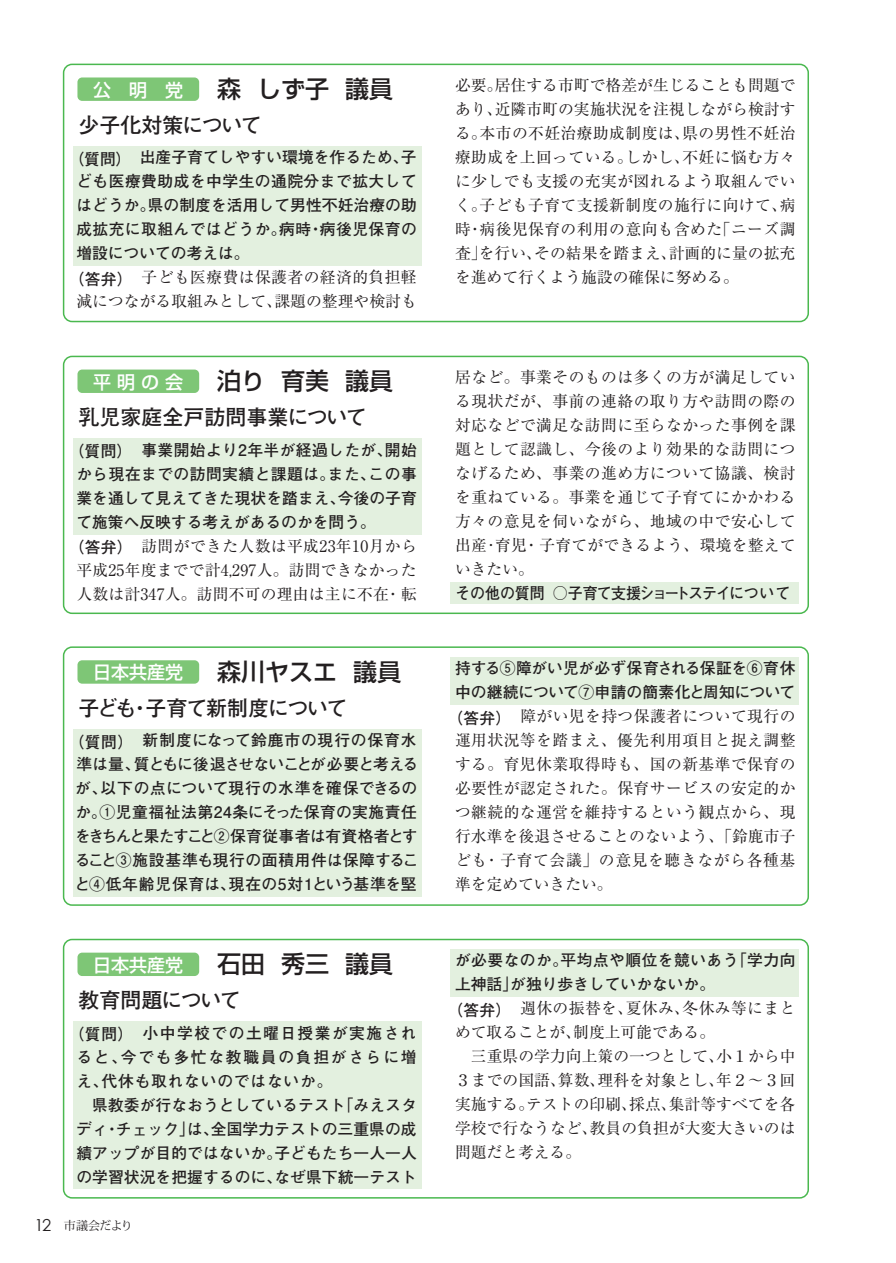
<style>
.page{position:relative;width:896px;height:1263px;background:#fff}
.page>*{position:absolute;margin:0;border:0;box-sizing:border-box;transform-origin:0 0}
.t1{font:500 24px "Shin Go Pr 5";color:#231f20}
.t2{font:700 21px "Futo Go B101 Pr 5";letter-spacing:-.05em;color:#231f20}
.t3{font:700 21px "Futo Go B101 Pr 5";color:#231f20}
.t4{font:700 21px "Futo Go B101 Pr 5";letter-spacing:-.03em;color:#231f20}
.t5{font:500 18px "Shin Go Pr 5";color:#fff}
.t6{font:15.75px/24px "Ryumin Pr 5";letter-spacing:.03em;color:#231f20;text-align:justify}
.t7{font:700 15.75px/24px "Futo Go B101 Pr 5";letter-spacing:.005em;color:#231f20;text-align:center}
.t8{font:15.75px "Ryumin Pr 5";letter-spacing:.005em;color:#231f20}
.t9{font:700 15.75px "Futo Go B101 Pr 5";letter-spacing:.03em;color:#231f20}
.t10{font:15.75px "Ryumin Pr 5";color:#231f20}
.t11{font:700 15.75px "Futo Go B101 Pr 5";letter-spacing:.025em;color:#231f20}
.t12{font:700 15.75px "Futo Go B101 Pr 5";letter-spacing:-.03em;color:#231f20}
.t13{font:12px "Koz Min Pro";letter-spacing:-.03em;color:#231f20}
.s1{font-family:"Futo Go B101 Pr 5";font-weight:700}
.s2{font-family:"Century Gothic";font-size:16.5px}
</style>
<div class="page">
<div style="left:73px;top:146px;width:348px;height:119px;background:#e3f0df"></div>
<div style="left:63px;top:64px;width:745px;height:258px;border:2px solid #4ab84f;border-radius:9px"></div>
<div style="left:77px;top:77px;width:122px;height:24px;background:#7ec676;border-radius:5px"></div>
<div style="left:73px;top:438px;width:348px;height:97px;background:#e3f0df"></div>
<div style="left:450px;top:582px;width:348px;height:22px;background:#e3f0df"></div>
<div style="left:63px;top:356px;width:745px;height:258px;border:2px solid #4ab84f;border-radius:9px"></div>
<div style="left:77px;top:370px;width:122px;height:23px;background:#7ec676;border-radius:5px"></div>
<div style="left:73px;top:729px;width:348px;height:167px;background:#e3f0df"></div>
<div style="left:450px;top:657px;width:348px;height:47px;background:#e3f0df"></div>
<div style="left:63px;top:646px;width:745px;height:260px;border:2px solid #4ab84f;border-radius:9px"></div>
<div style="left:77px;top:660px;width:122px;height:24px;background:#7ec676;border-radius:5px"></div>
<div style="left:73px;top:1021px;width:348px;height:168px;background:#e3f0df"></div>
<div style="left:450px;top:949px;width:348px;height:48px;background:#e3f0df"></div>
<div style="left:63px;top:939px;width:745px;height:259px;border:2px solid #4ab84f;border-radius:9px"></div>
<div style="left:77px;top:953px;width:122px;height:23px;background:#7ec676;border-radius:5px"></div>
<p class="t5" style="left:93px;top:75px;width:91px">公　明　党</p>
<p class="t1" style="left:217px;top:69px;width:177px">森 しず子 議員</p>
<p class="t4" style="left:78px;top:108px;width:185px">少子化対策について</p>
<p class="t7" style="left:68px;top:144px;width:349px">（質問）　出産子育てしやすい環境を作るため、子</p>
<p class="t9" style="left:76px;top:169px;width:342px">ども医療費助成を中学生の通院分まで拡大して</p>
<p class="t7" style="left:76px;top:192px;width:342px">はどうか。県の制度を活用して男性不妊治療の助</p>
<p class="t9" style="left:76px;top:217px;width:342px">成拡充に取組んではどうか。病時・病後児保育の</p>
<p class="t7" style="left:76px;top:240px;width:175px">増設についての考えは。</p>
<p class="t6" style="left:68px;top:265px;width:350px"><span class="s1">（答弁）</span>子ども医療費は保護者の経済的負担軽</p>
<p class="t8" style="left:76px;top:289px;width:342px">減につながる取組みとして、課題の整理や検討も</p>
<p class="t5" style="left:93px;top:367px;width:91px">平明の会</p>
<p class="t1" style="left:217px;top:361px;width:177px">泊り 育美 議員</p>
<p class="t3" style="left:78px;top:400px;width:290px">乳児家庭全戸訪問事業について</p>
<p class="t11" style="left:68px;top:437px;width:350px">（質問）事業開始より2年半が経過したが、開始</p>
<p class="t9" style="left:76px;top:461px;width:342px">から現在までの訪問実績と課題は。また、この事</p>
<p class="t7" style="left:76px;top:484px;width:342px">業を通して見えてきた現状を踏まえ、今後の子育</p>
<p class="t7" style="left:76px;top:508px;width:301px">て施策へ反映する考えがあるのかを問う。</p>
<p class="t6" style="left:68px;top:533px;width:350px"><span class="s1">（答弁）</span>訪問ができた人数は平成23年10月から</p>
<p class="t6" style="left:76px;top:557px;width:342px">平成25年度までで計4,297人。訪問できなかった</p>
<p class="t6" style="left:76px;top:581px;width:342px">人数は計347人。訪問不可の理由は主に不在・転</p>
<p class="t5" style="left:93px;top:658px;width:92px">日本共産党</p>
<p class="t1" style="left:217px;top:652px;width:185px">森川ヤスエ 議員</p>
<p class="t2" style="left:78px;top:691px;width:270px">子ども・子育て新制度について</p>
<p class="t7" style="left:68px;top:727px;width:351px">（質問）新制度になって鈴鹿市の現行の保育水準は量、質ともに後退させないことが必要と考えるが、以下の点について現行の水準を確保できるのか。①児童福祉法第24条にそった保育の実施責任をきちんと果たすこと②保育従事者は有資格者とすること③施設基準も現行の面積用件は保障すること④低年齢児保育は、現在の5対1という基準を堅</p>
<p class="t5" style="left:93px;top:950px;width:92px">日本共産党</p>
<p class="t1" style="left:217px;top:944px;width:177px">石田 秀三 議員</p>
<p class="t2" style="left:78px;top:983px;width:164px">教育問題について</p>
<p class="t7" style="left:76px;top:1019px;width:342px;text-align:left;text-indent:-8px">（質問）小中学校での土曜日授業が実施されると、今でも多忙な教職員の負担がさらに増え、代休も取れないのではないか。<br>　県教委が行なおうとしているテスト「みえスタディ・チェック」は、全国学力テストの三重県の成績アップが目的ではないか。子どもたち一人一人の学習状況を把握するのに、なぜ県下統一テスト</p>
<p class="t13" style="left:35px;top:1217px;width:100px"><span class="s2">12</span> 市議会だより</p>
<p class="t6" style="left:455px;top:72px;width:342px">必要。居住する市町で格差が生じることも問題であり、近隣市町の実施状況を注視しながら検討する。本市の不妊治療助成制度は、県の男性不妊治療助成を上回っている。しかし、不妊に悩む方々に少しでも支援の充実が図れるよう取組んでいく。子ども子育て支援新制度の施行に向けて、病時・病後児保育の利用の意向も含めた「ニーズ調査」を行い、その結果を踏まえ、計画的に量の拡充を進めて行くよう施設の確保に努める。</p>
<p class="t6" style="left:455px;top:364px;width:342px;text-align:left">居など。事業そのものは多くの方が満足している現状だが、事前の連絡の取り方や訪問の際の対応などで満足な訪問に至らなかった事例を課題として認識し、今後のより効果的な訪問につなげるため、事業の進め方について協議、検討を重ねている。事業を通じて子育てにかかわる方々の意見を伺いながら、地域の中で安心して出産･育児・子育てができるよう、環境を整えていきたい。<br><span class="s1">その他の質問 ○子育て支援ショートステイについて</span></p>
<p class="t7" style="left:455px;top:655px;width:342px">持する⑤障がい児が必ず保育される保証を⑥育休</p>
<p class="t12" style="left:455px;top:679px;width:342px">中の継続について⑦申請の簡素化と周知について</p>
<p class="t6" style="left:447px;top:703px;width:350px"><span class="s1">（答弁）</span>障がい児を持つ保護者について現行の</p>
<p class="t6" style="left:455px;top:727px;width:342px">運用状況等を踏まえ、優先利用項目と捉え調整</p>
<p class="t6" style="left:455px;top:751px;width:342px">する。育児休業取得時も、国の新基準で保育の</p>
<p class="t6" style="left:455px;top:775px;width:342px">必要性が認定された。保育サービスの安定的か</p>
<p class="t6" style="left:455px;top:799px;width:342px">つ継続的な運営を維持するという観点から、現</p>
<p class="t8" style="left:455px;top:824px;width:342px">行水準を後退させることのないよう、「鈴鹿市子</p>
<p class="t6" style="left:455px;top:847px;width:342px">ども・子育て会議」の意見を聴きながら各種基</p>
<p class="t10" style="left:455px;top:872px;width:159px">準を定めていきたい。</p>
<p class="t9" style="left:455px;top:948px;width:342px">が必要なのか。平均点や順位を競いあう「学力向</p>
<p class="t7" style="left:455px;top:971px;width:261px">上神話」が独り歩きしていかないか。</p>
<p class="t6" style="left:447px;top:995px;width:349px"><span class="s1">（答弁）</span>　週休の振替を、夏休み、冬休み等にまと</p>
<p class="t10" style="left:455px;top:1020px;width:261px">めて取ることが、制度上可能である。</p>
<p class="t8" style="left:455px;top:1044px;width:342px">　三重県の学力向上策の一つとして、小１から中</p>
<p class="t8" style="left:455px;top:1068px;width:342px">３までの国語、算数、理科を対象とし、年２～３回</p>
<p class="t8" style="left:455px;top:1092px;width:342px">実施する。テストの印刷、採点、集計等すべてを各</p>
<p class="t8" style="left:455px;top:1116px;width:342px">学校で行なうなど、教員の負担が大変大きいのは</p>
<p class="t10" style="left:455px;top:1140px;width:127px">問題だと考える。</p>
</div>
